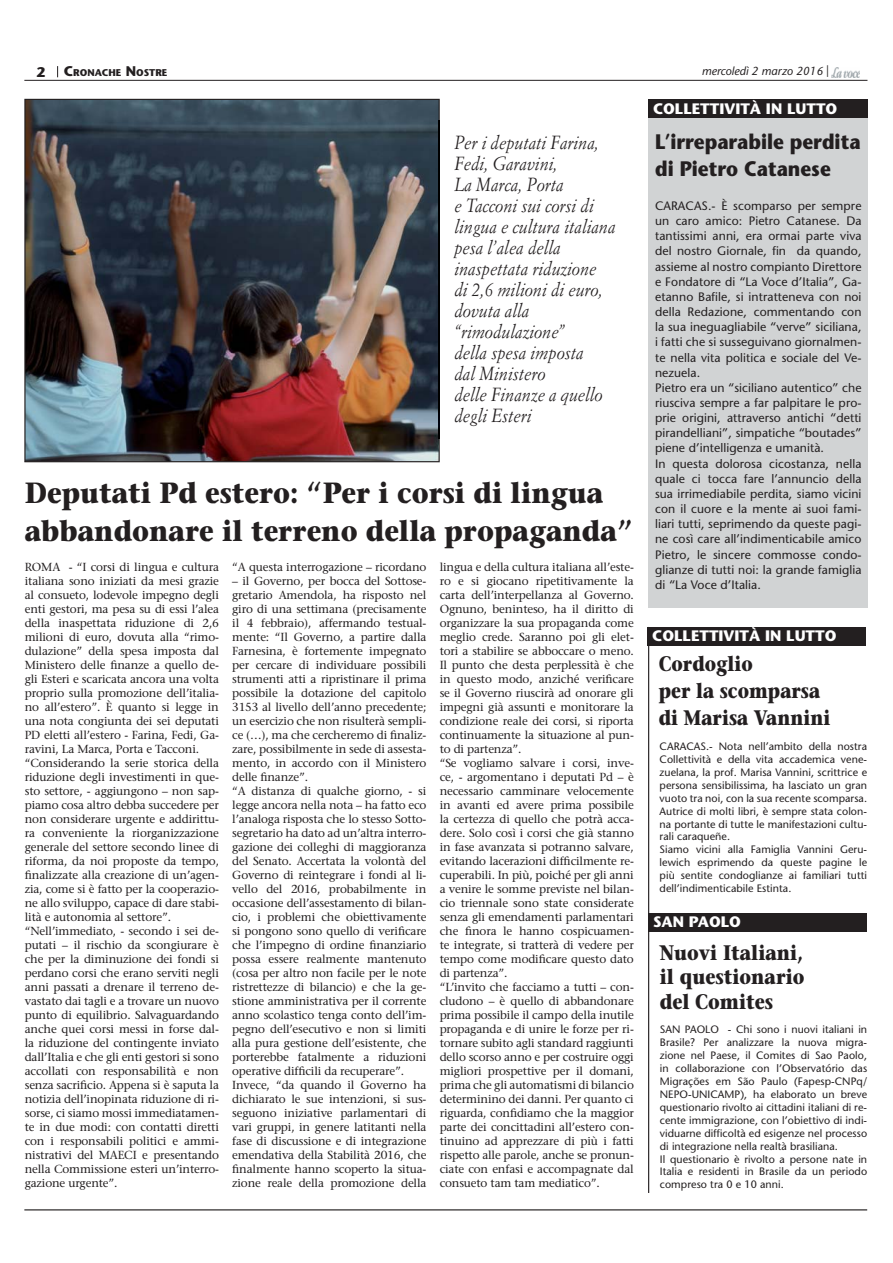
<style>
.page{position:relative;width:893px;height:1263px;background:#fff}
.page>*{position:absolute;margin:0;border:0;box-sizing:border-box;transform-origin:0 0}
.t1{font:700 29.1px/38.5px "Stone Serif";color:#231f20;scale:.9 1}
.t2{font:700 21px/26.8px "Stone Serif";color:#231f20;scale:.84 1}
.t3{font:700 21px/24.5px "Stone Serif";color:#231f20;text-align:justify;scale:.86 1}
.t4{font:700 21px/26.8px "Stone Sans";color:#231f20;scale:.9 1}
.t5{font:italic 18.6px/21px "Simoncini Garamond";color:#231f20;scale:.91 1}
.t6{font:700 15.15px "Stone Sans";color:#fff}
.t7{font:700 13.95px "Stone Sans";color:#231f20}
.t8{font:12.3px/15.1px "Stone Sans";letter-spacing:.005em;color:#231f20}
.t9{font:11.7px/14px "Stone Serif";letter-spacing:-.015em;color:#231f20}
.t10{font:italic 11.7px "Stone Sans";color:#231f20}
.t11{font:10.8px/12.9px "Stone Sans";letter-spacing:.005em;color:#231f20}
.t12{font:700 9.75px "Stone Sans";color:#231f20}
.s1{font-size:13.95px}
.s2{font-style:normal}
</style>
<div class="page">
<hr style="left:24px;top:1209px;width:843px;height:1px;background:#231f20">
<img style="left:24px;top:99px;width:416px;height:363px">
<img style="left:438px;top:120px;width:2px;height:318px">
<div style="left:648px;top:99px;width:219px;height:508px;background:#d1d3d4"></div>
<div style="left:648px;top:99px;width:220px;height:18px;background:#231f20"></div>
<div style="left:648px;top:627px;width:218px;height:18px;background:#231f20"></div>
<div style="left:648px;top:913px;width:219px;height:18px;background:#231f20"></div>
<hr style="left:648px;top:627px;width:1px;height:566px;background:#231f20">
<hr style="left:24px;top:80px;width:843px;height:1px;background:#231f20">
<img style="left:831px;top:68px;width:29px;height:9px">
<p class="t7" style="left:36px;top:66px;width:10px">2</p>
<p class="t12" style="left:64px;top:70px;width:105px"><span class="s1">C</span>RONACHE <span class="s1">N</span>OSTRE</p>
<p class="t10" style="left:702px;top:66px;width:129px">mercoledì 2 marzo 2016 <span class="s2">|</span></p>
<p class="t5" style="left:454px;top:134px;width:179px">Per i deputati Farina,<br>Fedi, Garavini,<br>La Marca, Porta<br>e Tacconi sui corsi di lingua e cultura italiana pesa l’alea della inaspettata riduzione<br>di 2,6 milioni di euro, dovuta alla “rimodulazione”<br>della spesa imposta<br>dal Ministero<br>delle Finanze a quello degli Esteri</p>
<h1 class="t1" style="left:25px;top:476px;width:677px">Deputati Pd estero: “Per i corsi di lingua abbandonare il terreno della propaganda”</h1>
<p class="t9" style="left:25px;top:561px;width:196px">ROMA - “I corsi di lingua e cultura italiana sono iniziati da mesi grazie al consueto, lodevole impegno degli enti gestori, ma pesa su di essi l’alea della inaspettata riduzione di 2,6 milioni di euro, dovuta alla “rimo&shy;dulazione” della spesa imposta dal Ministero delle finanze a quello de&shy;gli Esteri e scaricata ancora una volta proprio sulla promozione dell’italia&shy;no all’estero”. È quanto si legge in una nota congiunta dei sei deputati PD eletti all’estero - Farina, Fedi, Ga&shy;ravini, La Marca, Porta e Tacconi. “Considerando la serie storica della riduzione degli investimenti in que&shy;sto settore, - aggiungono – non sap&shy;piamo cosa altro debba succedere per non considerare urgente e addirittu&shy;ra conveniente la riorganizzazione generale del settore secondo linee di riforma, da noi proposte da tempo, finalizzate alla creazione di un’agen&shy;zia, come si è fatto per la cooperazio&shy;ne allo sviluppo, capace di dare stabi&shy;lità e autonomia al settore”. “Nell’immediato, - secondo i sei de&shy;putati – il rischio da scongiurare è che per la diminuzione dei fondi si perdano corsi che erano serviti negli anni passati a drenare il terreno de&shy;vastato dai tagli e a trovare un nuovo punto di equilibrio. Salvaguardando anche quei corsi messi in forse dal&shy;la riduzione del contingente inviato dall’Italia e che gli enti gestori si sono accollati con responsabilità e non senza sacrificio. Appena si è saputa la notizia dell’inopinata riduzione di ri&shy;sorse, ci siamo mossi immediatamen&shy;te in due modi: con contatti diretti con i responsabili politici e ammi&shy;nistrativi del MAECI e presentando nella Commissione esteri un’interro&shy;gazione urgente”.</p>
<p class="t9" style="left:232px;top:561px;width:196px">“A questa interrogazione – ricordano</p>
<p class="t9" style="left:232px;top:575px;width:196px">– il Governo, per bocca del Sottose&shy;gretario Amendola, ha risposto nel giro di una settimana (precisamente il 4 febbraio), affermando testual&shy;mente: “Il Governo, a partire dalla Farnesina, è fortemente impegnato per cercare di individuare possibili strumenti atti a ripristinare il prima possibile la dotazione del capitolo 3153 al livello dell’anno precedente; un esercizio che non risulterà sempli&shy;ce (…), ma che cercheremo di finaliz&shy;zare, possibilmente in sede di assesta&shy;mento, in accordo con il Ministero delle finanze”.<br>“A distanza di qualche giorno, - si legge ancora nella nota – ha fatto eco l’analoga risposta che lo stesso Sotto&shy;segretario ha dato ad un’altra interro&shy;gazione dei colleghi di maggioranza del Senato. Accertata la volontà del Governo di reintegrare i fondi al li&shy;vello del 2016, probabilmente in occasione dell’assestamento di bilan&shy;cio, i problemi che obiettivamente si pongono sono quello di verificare che l’impegno di ordine finanziario possa essere realmente mantenuto (cosa per altro non facile per le note ristrettezze di bilancio) e che la ge&shy;stione amministrativa per il corrente anno scolastico tenga conto dell’im&shy;pegno dell’esecutivo e non si limiti alla pura gestione dell’esistente, che porterebbe fatalmente a riduzioni operative difficili da recuperare”.<br>Invece, “da quando il Governo ha dichiarato le sue intenzioni, si sus&shy;seguono iniziative parlamentari di vari gruppi, in genere latitanti nella fase di discussione e di integrazione emendativa della Stabilità 2016, che finalmente hanno scoperto la situa&shy;zione reale della promozione della</p>
<p class="t9" style="left:440px;top:561px;width:196px">lingua e della cultura italiana all’este&shy;ro e si giocano ripetitivamente la carta dell’interpellanza al Governo.<br>Ognuno, beninteso, ha il diritto di organizzare la sua propaganda come meglio crede. Saranno poi gli elet&shy;tori a stabilire se abboccare o meno.<br>Il punto che desta perplessità è che in questo modo, anziché verificare se il Governo riuscirà ad onorare gli impegni già assunti e monitorare la condizione reale dei corsi, si riporta continuamente la situazione al pun&shy;to di partenza”.<br>“Se vogliamo salvare i corsi, inve&shy;ce, - argomentano i deputati Pd – è necessario camminare velocemente in avanti ed avere prima possibile la certezza di quello che potrà acca&shy;dere. Solo così i corsi che già stanno in fase avanzata si potranno salvare, evitando lacerazioni difficilmente re&shy;cuperabili. In più, poiché per gli anni a venire le somme previste nel bilan&shy;cio triennale sono state considerate senza gli emendamenti parlamentari che finora le hanno cospicuamen&shy;te integrate, si tratterà di vedere per tempo come modificare questo dato di partenza”.<br>“L’invito che facciamo a tutti – con&shy;cludono – è quello di abbandonare prima possibile il campo della inutile propaganda e di unire le forze per ri&shy;tornare subito agli standard raggiunti dello scorso anno e per costruire oggi migliori prospettive per il domani, prima che gli automatismi di bilancio determinino dei danni. Per quanto ci riguarda, confidiamo che la maggior parte dei concittadini all’estero con&shy;tinuino ad apprezzare di più i fatti rispetto alle parole, anche se pronun&shy;ciate con enfasi e accompagnate dal consueto tam tam mediatico”.</p>
<p class="t6" style="left:653px;top:102px;width:186px">COLLETTIVITÀ IN LUTTO</p>
<h2 class="t4" style="left:655px;top:130px;width:230px">L’irreparabile perdita di Pietro Catanese</h2>
<p class="t8" style="left:655px;top:199px;width:208px">CARACAS.- È scomparso per sempre un caro amico: Pietro Catanese. Da tantissimi anni, era ormai parte viva del nostro Giornale, fin da quando, assieme al nostro compianto Direttore e Fondatore di “La Voce d’Italia”, Ga&shy;etanno Bafile, si intratteneva con noi della Redazione, commentando con la sua ineguagliabile “verve” siciliana, i fatti che si susseguivano giornalmen&shy;te nella vita politica e sociale del Ve&shy;nezuela.<br>Pietro era un “siciliano autentico” che riusciva sempre a far palpitare le pro&shy;prie origini, attraverso antichi “detti pirandelliani”, simpatiche “boutades” piene d’intelligenza e umanità.<br>In questa dolorosa cicostanza, nella quale ci tocca fare l’annuncio della sua irrimediabile perdita, siamo vicini con il cuore e la mente ai suoi fami&shy;liari tutti, seprimendo da queste pagi&shy;ne così care all’indimenticabile amico Pietro, le sincere commosse condo&shy;glianze di tutti noi: la grande famiglia di “La Voce d’Italia.</p>
<p class="t6" style="left:652px;top:630px;width:186px">COLLETTIVITÀ IN LUTTO</p>
<h2 class="t2" style="left:659px;top:653px;width:206px">Cordoglio<br>per la scomparsa di Marisa Vannini</h2>
<p class="t11" style="left:660px;top:741px;width:209px">CARACAS.- Nota nell’ambito della nostra Collettività e della vita accademica vene&shy;zuelana, la prof. Marisa Vannini, scrittrice e persona sensibilissima, ha lasciato un gran vuoto tra noi, con la sua recente scomparsa.<br>Autrice di molti libri, è sempre stata colon&shy;na portante di tutte le manifestazioni cultu&shy;rali caraqueñe.<br>Siamo vicini alla Famiglia Vannini Geru&shy;lewich esprimendo da queste pagine le più sentite condoglianze ai familiari tutti dell’indimenticabile Estinta.</p>
<p class="t6" style="left:653px;top:916px;width:89px">SAN PAOLO</p>
<h2 class="t3" style="left:660px;top:942px;width:170px">Nuovi Italiani, il questionario del Comites</h2>
<p class="t11" style="left:660px;top:1024px;width:209px">SAN PAOLO - Chi sono i nuovi italiani in Brasile? Per analizzare la nuova migra&shy;zione nel Paese, il Comites di Sao Paolo, in collaborazione con l’Observatório das Migrações em São Paulo (Fapesp-CNPq/ NEPO-UNICAMP), ha elaborato un breve questionario rivolto ai cittadini italiani di re&shy;cente immigrazione, con l’obiettivo di indi&shy;viduarne difficoltà ed esigenze nel processo di integrazione nella realtà brasiliana.<br>Il questionario è rivolto a persone nate in Italia e residenti in Brasile da un periodo compreso tra 0 e 10 anni.</p>
</div>
